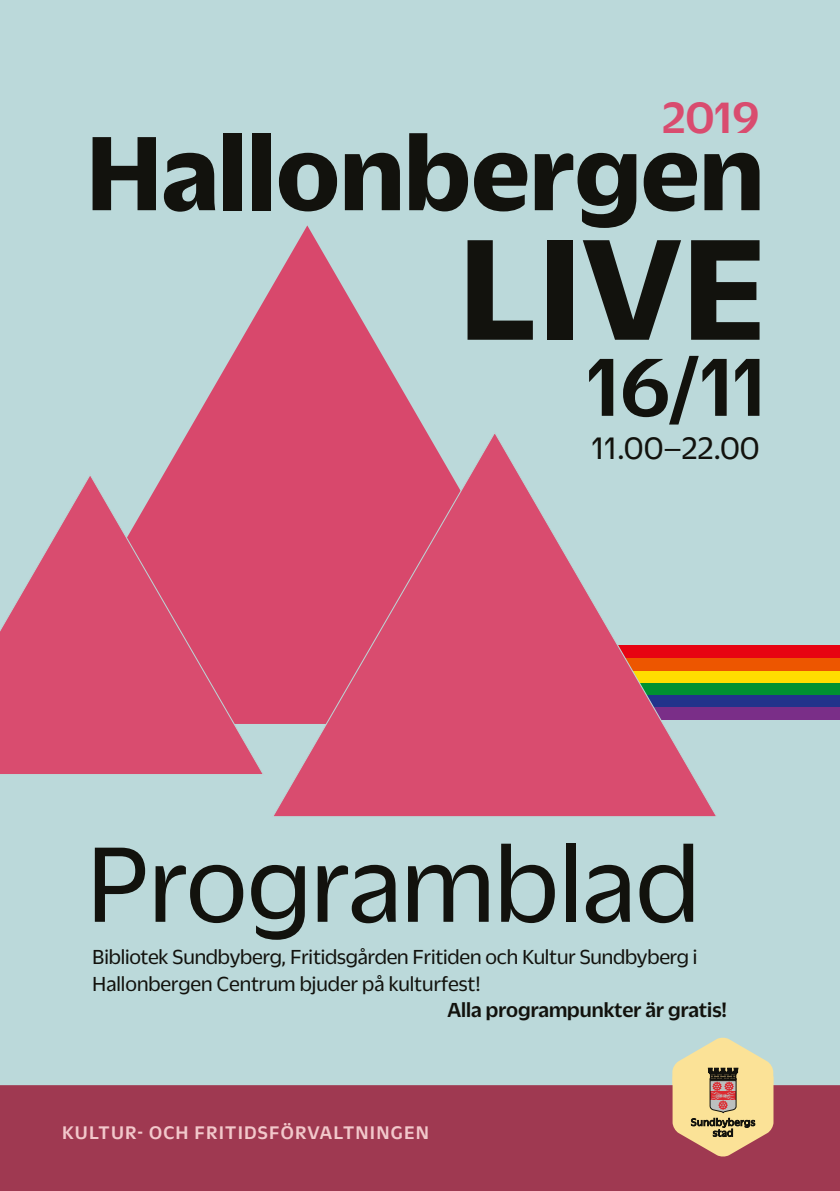
<style>
.page{position:relative;width:840px;height:1191px;background:#fff}
.page>*{position:absolute;margin:0;border:0;box-sizing:border-box;transform-origin:0 0}
.t1{font:700 155.8px "Duplicate Sans";color:#12120d}
.t2{font:116px "Duplicate Sans";color:#12120d}
.t3{font:700 114.4px "Duplicate Sans";color:#12120d}
.t4{font:500 89px "Duplicate Sans";color:#12120d}
.t5{font:500 47.4px "Duplicate Sans";color:#d94c6f}
.t6{font:33.6px "Duplicate Sans";color:#12120d}
.t7{font:500 22.2px "Duplicate Sans";letter-spacing:.06em;color:#f2c8cb}
.t8{font:22px/26.4px "Duplicate Sans";letter-spacing:-.005em;color:#12120d}
.t9{font:500 22px "Duplicate Sans";color:#12120d}
.t10{font:500 19.8px "Duplicate Sans";letter-spacing:.06em;color:#f2c8cb}
</style>
<div class="page">
<div style="left:0;top:0;width:839px;height:1191px;background:#bbd9da"></div>
<div style="left:496px;top:706px;width:343px;height:13px;background:#7a2e88"></div>
<div style="left:496px;top:694px;width:343px;height:12px;background:#22338b"></div>
<div style="left:496px;top:682px;width:343px;height:13px;background:#009131"></div>
<div style="left:496px;top:670px;width:343px;height:13px;background:#fd0"></div>
<div style="left:496px;top:658px;width:343px;height:12px;background:#ed5600"></div>
<div style="left:496px;top:645px;width:343px;height:13px;background:#e70312"></div>
<svg style="left:164px;top:225px;width:262px;height:499px"></svg>
<svg style="left:0;top:473px;width:265px;height:301px;background:#d45d7c"></svg>
<svg style="left:271px;top:431px;width:447px;height:386px"></svg>
<div style="left:0;top:1084px;width:839px;height:107px;background:#9f3951"></div>
<svg style="left:672px;top:1037px;width:101px;height:120px;background:#d5b88b"></svg>
<h3 class="t5" style="left:662px;top:86px;width:98px">2019</h3>
<h3 class="t3" style="left:86px;top:95px;width:679px">Hallonbergen</h3>
<h1 class="t1" style="left:458px;top:183px;width:309px">LIVE</h1>
<h3 class="t4" style="left:586px;top:328px;width:181px">16/11</h3>
<h3 class="t6" style="left:591px;top:426px;width:169px">11.00–22.00</h3>
<h2 class="t2" style="left:86px;top:809px;width:615px">Programblad</h2>
<p class="t8" style="left:92px;top:942px;width:606px">Bibliotek Sundbyberg, Fritidsgården Fritiden och Kultur Sundbyberg i<br>Hallonbergen Centrum bjuder på kulturfest!</p>
<p class="t9" style="left:447px;top:995px;width:281px">Alla programpunkter är gratis!</p>
<p class="t7" style="left:62px;top:1109px;width:351px">BIBLIOTEKET/ KULTUR/ FRITIDEN</p>
<p class="t10" style="left:62px;top:1119px;width:368px">KULTUR- OCH FRITIDSFÖRVALTNINGEN</p>
</div>
